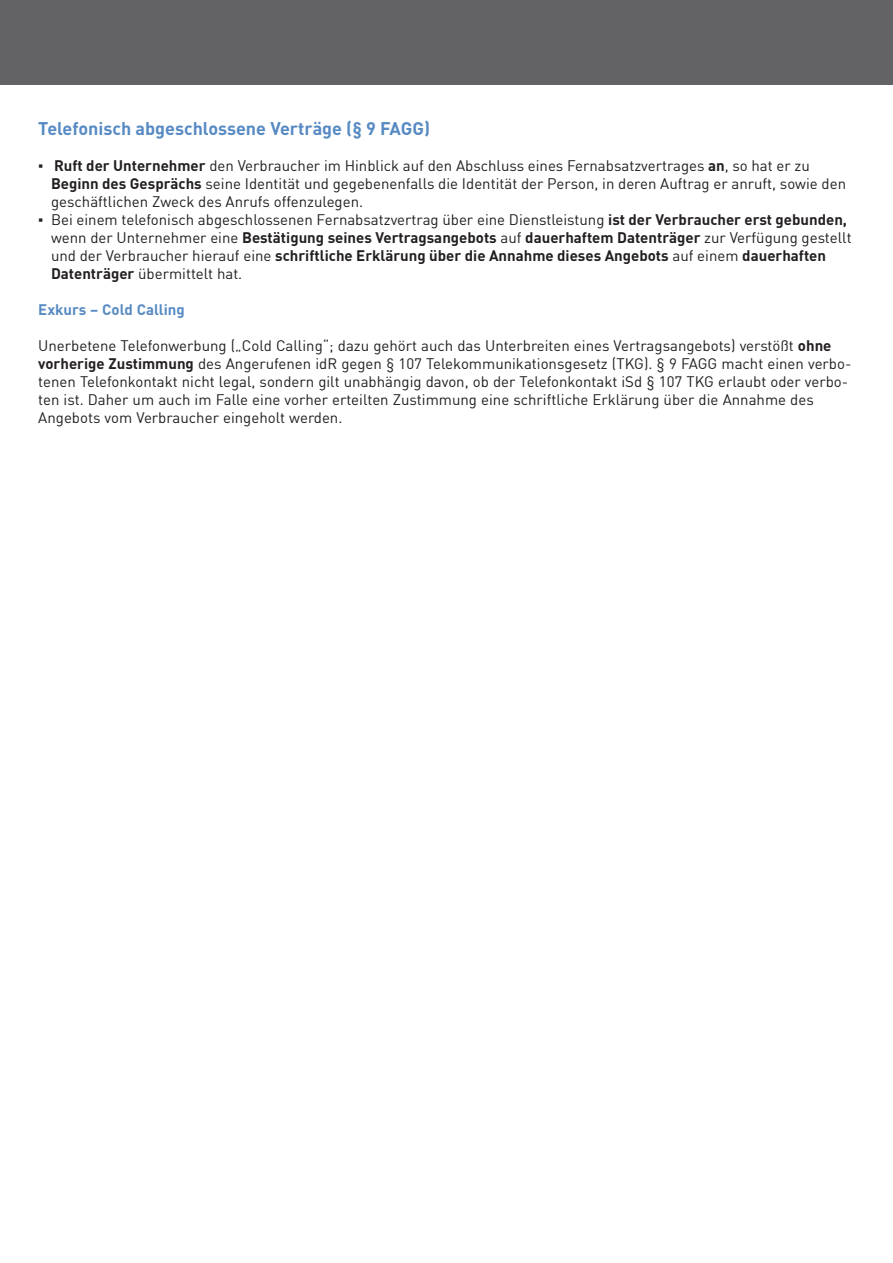
<style>
.page{position:relative;width:893px;height:1263px;background:#fff}
.page>*{position:absolute;margin:0;border:0;box-sizing:border-box;transform-origin:0 0}
.Absatzformat_1{font:700 18px "DIN";color:#578ac3}
.t1{font:15px/18px "DIN";color:#231f20}
.t2{font:700 15px "DIN";color:#578ac3}
.s1{font-family:"Times New Roman"}
.s2{font-weight:700}
</style>
<div class="page">
<div style="left:0;top:0;width:893px;height:84px;background:#636366"></div>
<p class="Absatzformat_1" style="left:38px;top:117px;width:393px">Telefonisch abgeschlossene Verträge (§ 9 FAGG)</p>
<p class="t1" style="left:51px;top:157px;width:797px;text-indent:-13px"><span class="s1">▪</span> <span class="s2">Ruft der Unternehmer</span> den Verbraucher im Hinblick auf den Abschluss eines Fernabsatzvertrages <span class="s2">an</span>, so hat er zu<br><span class="s2">Beginn des Gesprächs</span> seine Identität und gegebenenfalls die Identität der Person, in deren Auftrag er anruft, sowie den geschäftlichen Zweck des Anrufs offenzulegen.</p>
<p class="t1" style="left:51px;top:211px;width:802px;text-indent:-13px"><span class="s1">▪</span> Bei einem telefonisch abgeschlossenen Fernabsatzvertrag über eine Dienstleistung <span class="s2">ist der Verbraucher erst gebunden, </span>wenn der Unternehmer eine <span class="s2">Bestätigung seines Vertragsangebots</span> auf <span class="s2">dauerhaftem Datenträger</span> zur Verfügung gestellt und der Verbraucher hierauf eine <span class="s2">schriftliche Erklärung über die Annahme dieses Angebots</span> auf einem <span class="s2">dauerhaften Datenträger</span> übermittelt hat.</p>
<p class="t2" style="left:38px;top:300px;width:148px">Exkurs – Cold Calling</p>
<p class="t1" style="left:38px;top:337px;width:815px">Unerbetene Telefonwerbung („Cold Calling“; dazu gehört auch das Unterbreiten eines Vertragsangebots) verstößt <span class="s2">ohne vorherige Zustimmung</span> des Angerufenen idR gegen § 107 Telekommunikationsgesetz (TKG). § 9 FAGG macht einen verbo&shy;tenen Telefonkontakt nicht legal, sondern gilt unabhängig davon, ob der Telefonkontakt iSd § 107 TKG erlaubt oder verbo&shy;ten ist. Daher um auch im Falle eine vorher erteilten Zustimmung eine schriftliche Erklärung über die Annahme des Angebots vom Verbraucher eingeholt werden.</p>
</div>
